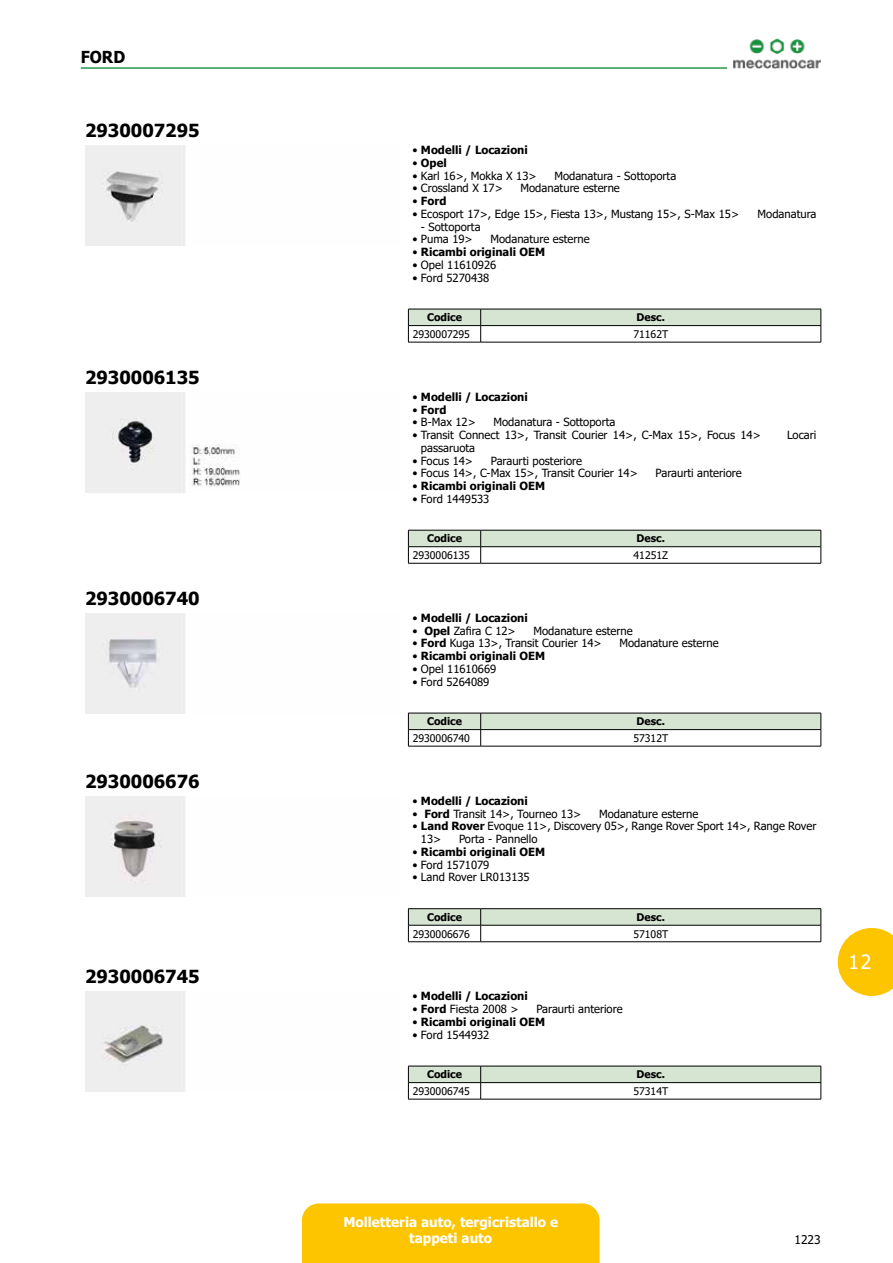
<style>
.page{position:relative;width:893px;height:1263px;background:#fff}
.page>*{position:absolute;margin:0;border:0;box-sizing:border-box;transform-origin:0 0}
.t1{font:19.5px "Tahoma";color:#fff}
.t2{font:700 18px "Tahoma";color:#000}
.t3{font:700 16.5px "Tahoma";color:#000;scale:.95 1}
.t4{font:700 13.5px/16.2px "Tahoma";color:#fff;text-align:center}
.t5{font:12px "Tahoma";color:#000}
.t6{font:11.25px/12.8px "Tahoma";color:#000}
.t7{font:700 11.25px "Tahoma";color:#000}
.t8{font:10.5px "Tahoma";color:#000}
.t9{font:700 10.5px "Tahoma";color:#000}
.s1{font-weight:400}
.s2{font-weight:700}
</style>
<div class="page">
<div style="left:302px;top:1203px;width:298px;height:60px;background:#fdc500"></div>
<svg style="left:838px;top:928px;width:55px;height:68px"></svg>
<img style="left:733px;top:38px;width:88px;height:31px">
<hr style="left:81px;top:67px;width:646px;height:2px;background:#28974e">
<img style="left:85px;top:146px;width:100px;height:100px">
<svg style="left:408px;top:309px;width:414px;height:33px"></svg>
<hr style="left:408px;top:342px;width:73px;height:1px;background:#000">
<hr style="left:481px;top:342px;width:340px;height:1px;background:#000">
<img style="left:85px;top:392px;width:155px;height:100px">
<svg style="left:408px;top:530px;width:414px;height:33px"></svg>
<hr style="left:408px;top:563px;width:73px;height:1px;background:#000">
<hr style="left:481px;top:563px;width:340px;height:1px;background:#000">
<img style="left:85px;top:613px;width:100px;height:100px">
<svg style="left:408px;top:713px;width:414px;height:33px"></svg>
<hr style="left:408px;top:746px;width:73px;height:1px;background:#000">
<hr style="left:481px;top:746px;width:340px;height:1px;background:#000">
<img style="left:85px;top:796px;width:100px;height:100px">
<hr style="left:408px;top:908px;width:73px;height:1px;background:#000">
<hr style="left:481px;top:908px;width:340px;height:1px;background:#000">
<svg style="left:408px;top:909px;width:414px;height:32px"></svg>
<hr style="left:408px;top:941px;width:73px;height:1px;background:#000">
<hr style="left:481px;top:941px;width:340px;height:1px;background:#000">
<img style="left:85px;top:992px;width:100px;height:100px">
<svg style="left:408px;top:1066px;width:414px;height:33px"></svg>
<hr style="left:408px;top:1099px;width:73px;height:1px;background:#000">
<hr style="left:481px;top:1099px;width:340px;height:1px;background:#000">
<h3 class="t3" style="left:81px;top:45px;width:48px">Ford</h3>
<h2 class="t2" style="left:85px;top:118px;width:116px">2930007295</h2>
<h2 class="t2" style="left:85px;top:365px;width:116px">2930006135</h2>
<h2 class="t2" style="left:85px;top:586px;width:116px">2930006740</h2>
<h2 class="t2" style="left:85px;top:768px;width:116px">2930006676</h2>
<h2 class="t2" style="left:85px;top:964px;width:116px">2930006745</h2>
<p class="t7" style="left:412px;top:142px;width:117px"><span class="s1">•</span> Modelli / Locazioni</p>
<p class="t7" style="left:412px;top:155px;width:36px"><span class="s1">•</span> Opel</p>
<p class="t6" style="left:412px;top:170px;width:126px">• Karl 16&gt;, Mokka X 13&gt;</p>
<p class="t6" style="left:554px;top:170px;width:123px">Modanatura - Sottoporta</p>
<p class="t6" style="left:412px;top:183px;width:92px">• Crossland X 17&gt;</p>
<p class="t6" style="left:520px;top:183px;width:101px">Modanature esterne</p>
<p class="t7" style="left:412px;top:193px;width:35px"><span class="s1">•</span> Ford</p>
<p class="t6" style="left:412px;top:208px;width:328px">• Ecosport 17&gt;, Edge 15&gt;, Fiesta 13&gt;, Mustang 15&gt;, S-Max 15&gt;</p>
<p class="t6" style="left:757px;top:208px;width:60px">Modanatura</p>
<p class="t6" style="left:421px;top:221px;width:61px">- Sottoporta</p>
<p class="t6" style="left:412px;top:234px;width:62px">• Puma 19&gt;</p>
<p class="t6" style="left:490px;top:234px;width:101px">Modanature esterne</p>
<p class="t7" style="left:412px;top:244px;width:134px"><span class="s1">•</span> Ricambi originali OEM</p>
<p class="t6" style="left:412px;top:259px;width:85px">• Opel 11610926</p>
<p class="t6" style="left:412px;top:272px;width:78px">• Ford 5270438</p>
<p class="t9" style="left:427px;top:310px;width:37px">Codice</p>
<p class="t9" style="left:637px;top:310px;width:30px">Desc.</p>
<p class="t8" style="left:413px;top:327px;width:59px">2930007295</p>
<p class="t8" style="left:633px;top:327px;width:36px">71162T</p>
<p class="t7" style="left:412px;top:389px;width:117px"><span class="s1">•</span> Modelli / Locazioni</p>
<p class="t7" style="left:412px;top:402px;width:35px"><span class="s1">•</span> Ford</p>
<p class="t6" style="left:412px;top:416px;width:65px">• B-Max 12&gt;</p>
<p class="t6" style="left:493px;top:416px;width:123px">Modanatura - Sottoporta</p>
<p class="t6" style="left:412px;top:429px;width:350px">• Transit Connect 13&gt;, Transit Courier 14&gt;, C-Max 15&gt;, Focus 14&gt;</p>
<p class="t6" style="left:787px;top:429px;width:31px">Locari</p>
<p class="t6" style="left:421px;top:442px;width:56px">passaruota</p>
<p class="t6" style="left:412px;top:455px;width:62px">• Focus 14&gt;</p>
<p class="t6" style="left:491px;top:455px;width:93px">Paraurti posteriore</p>
<p class="t6" style="left:412px;top:467px;width:227px">• Focus 14&gt;, C-Max 15&gt;, Transit Courier 14&gt;</p>
<p class="t6" style="left:655px;top:467px;width:88px">Paraurti anteriore</p>
<p class="t7" style="left:412px;top:478px;width:134px"><span class="s1">•</span> Ricambi originali OEM</p>
<p class="t6" style="left:412px;top:493px;width:78px">• Ford 1449533</p>
<p class="t9" style="left:427px;top:531px;width:37px">Codice</p>
<p class="t9" style="left:637px;top:531px;width:30px">Desc.</p>
<p class="t8" style="left:413px;top:548px;width:59px">2930006135</p>
<p class="t8" style="left:633px;top:548px;width:36px">41251Z</p>
<p class="t7" style="left:412px;top:610px;width:117px"><span class="s1">•</span> Modelli / Locazioni</p>
<p class="t6" style="left:412px;top:625px;width:105px">• <span class="s2">Opel</span> Zafira C 12&gt;</p>
<p class="t6" style="left:533px;top:625px;width:101px">Modanature esterne</p>
<p class="t6" style="left:412px;top:638px;width:191px">• <span class="s2">Ford</span> Kuga 13&gt;, Transit Courier 14&gt;</p>
<p class="t6" style="left:619px;top:638px;width:101px">Modanature esterne</p>
<p class="t7" style="left:412px;top:648px;width:134px"><span class="s1">•</span> Ricambi originali OEM</p>
<p class="t6" style="left:412px;top:663px;width:85px">• Opel 11610669</p>
<p class="t6" style="left:412px;top:676px;width:78px">• Ford 5264089</p>
<p class="t9" style="left:427px;top:714px;width:37px">Codice</p>
<p class="t9" style="left:637px;top:714px;width:30px">Desc.</p>
<p class="t8" style="left:413px;top:731px;width:59px">2930006740</p>
<p class="t8" style="left:633px;top:731px;width:36px">57312T</p>
<p class="t7" style="left:412px;top:793px;width:117px"><span class="s1">•</span> Modelli / Locazioni</p>
<p class="t6" style="left:412px;top:808px;width:170px">• <span class="s2">Ford</span> Transit 14&gt;, Tourneo 13&gt;</p>
<p class="t6" style="left:599px;top:808px;width:101px">Modanature esterne</p>
<p class="t6" style="left:421px;top:820px;width:397px;text-indent:-9px">• <span class="s2">Land Rover</span> Evoque 11&gt;, Discovery 05&gt;, Range Rover Sport 14&gt;, Range Rover<br>13&gt;</p>
<p class="t6" style="left:459px;top:833px;width:80px">Porta - Pannello</p>
<p class="t7" style="left:412px;top:844px;width:134px"><span class="s1">•</span> Ricambi originali OEM</p>
<p class="t6" style="left:412px;top:859px;width:78px">• Ford 1571079</p>
<p class="t6" style="left:412px;top:871px;width:119px">• Land Rover LR013135</p>
<p class="t9" style="left:427px;top:910px;width:37px">Codice</p>
<p class="t9" style="left:637px;top:910px;width:30px">Desc.</p>
<p class="t8" style="left:413px;top:927px;width:59px">2930006676</p>
<p class="t8" style="left:633px;top:927px;width:36px">57108T</p>
<p class="t7" style="left:412px;top:988px;width:117px"><span class="s1">•</span> Modelli / Locazioni</p>
<p class="t6" style="left:412px;top:1003px;width:108px">• <span class="s2">Ford</span> Fiesta 2008 &gt;</p>
<p class="t6" style="left:536px;top:1003px;width:88px">Paraurti anteriore</p>
<p class="t7" style="left:412px;top:1014px;width:134px"><span class="s1">•</span> Ricambi originali OEM</p>
<p class="t6" style="left:412px;top:1029px;width:78px">• Ford 1544932</p>
<p class="t9" style="left:427px;top:1067px;width:37px">Codice</p>
<p class="t9" style="left:637px;top:1067px;width:30px">Desc.</p>
<p class="t8" style="left:413px;top:1084px;width:59px">2930006745</p>
<p class="t8" style="left:633px;top:1084px;width:36px">57314T</p>
<h1 class="t1" style="left:848px;top:949px;width:25px">12</h1>
<p class="t4" style="left:343px;top:1214px;width:216px">Molletteria auto, tergicristallo e tappeti auto</p>
<p class="t5" style="left:794px;top:1231px;width:28px">1223</p>
</div>
